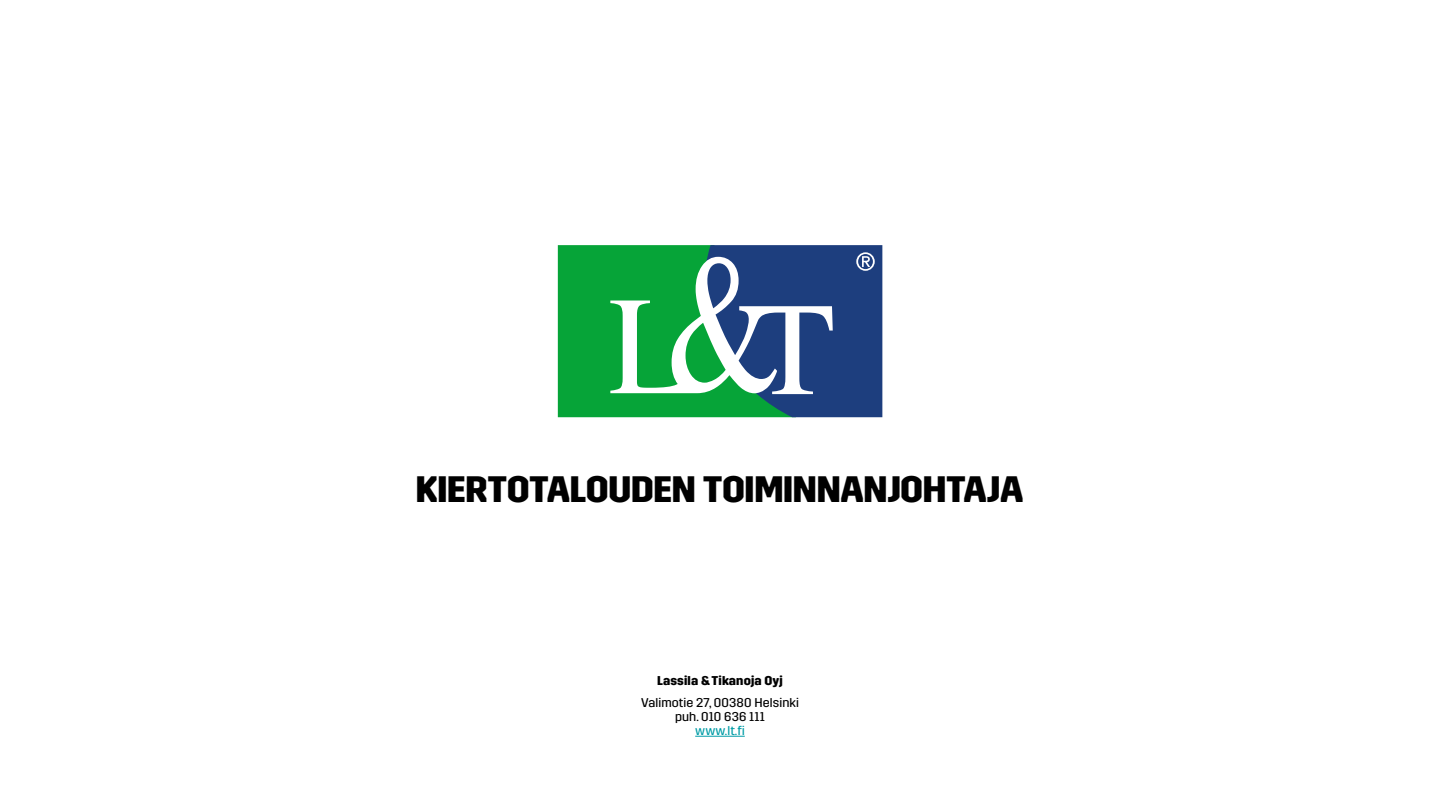
<style>
.page{position:relative;width:1440px;height:810px;background:#fff}
.page>*{position:absolute;margin:0;border:0;box-sizing:border-box;transform-origin:0 0}
.t1{font:700 36.75px "LT Trim";letter-spacing:-.02em;color:#000}
.t2{font:12.75px/14.2px "LT Trim";letter-spacing:.01em;color:#000;text-align:center}
.t3{font:700 12.75px "LT Trim";letter-spacing:.01em;color:#000}
.t4{font:12.75px "LT Trim";color:#009ca6}
</style>
<div class="page">
<hr style="left:695px;top:736px;width:50px;height:1px;background:#009ca6">
<svg style="left:558px;top:245px;width:324px;height:172px;background:#348772"></svg>
<h1 class="t1" style="left:415px;top:469px;width:609px">KIERTOTALOUDEN TOIMINNANJOHTAJA</h1>
<p class="t3" style="left:657px;top:673px;width:127px">Lassila &amp; Tikanoja Oyj</p>
<p class="t2" style="left:641px;top:695px;width:159px">Valimotie 27, 00380 Helsinki puh. 010 636 111</p>
<p class="t4" style="left:695px;top:724px;width:51px">www.lt.fi</p>
</div>
